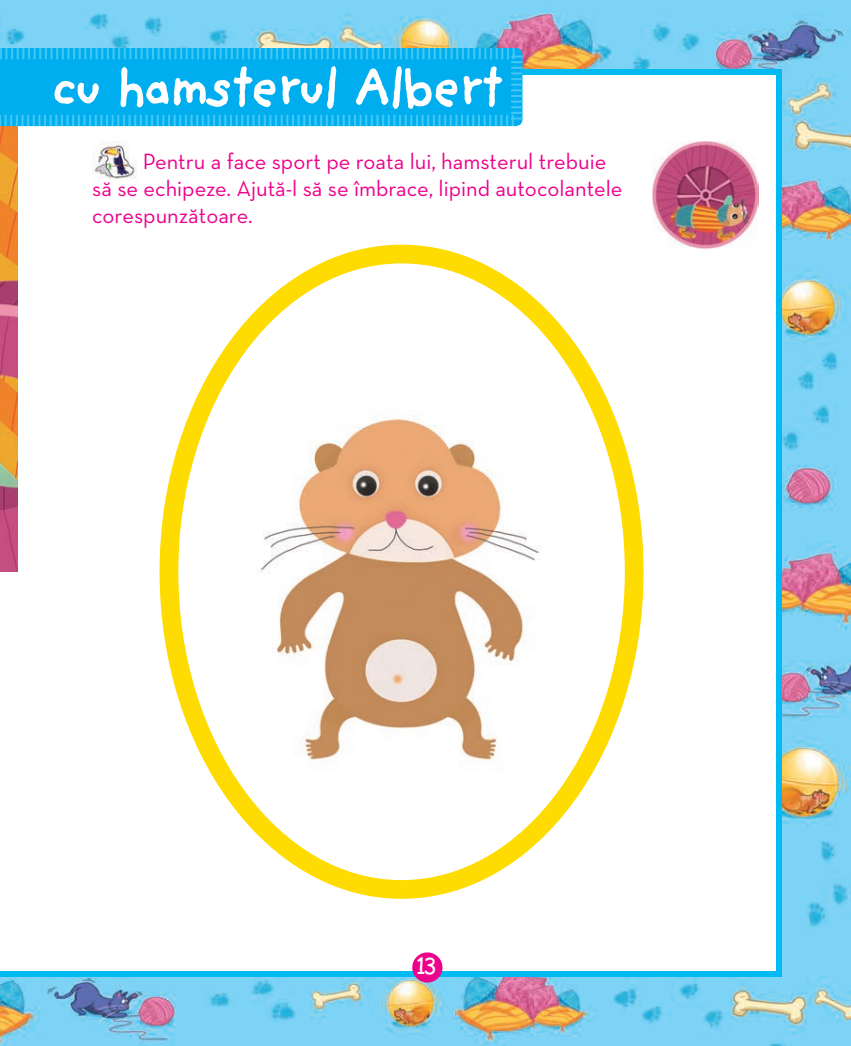
<style>
.page{position:relative;width:851px;height:1046px;background:#fff}
.page>*{position:absolute;margin:0;border:0;box-sizing:border-box;transform-origin:0 0}
.t1{font:56.25px "Proviyoupi";letter-spacing:-.08em;color:#fff}
.t2{font:22.5px/27px "Neutra Text";color:#ed028c}
.t3{font:22.5px "Comic Sans Pro";color:#fff}
</style>
<div class="page">
<img style="left:0;top:0;width:850px;height:1045px">
<div style="left:0;top:71px;width:780px;height:903px;background:#fff"></div>
<div style="left:776px;top:69px;width:5px;height:907px;background:#00baf1"></div>
<div style="left:0;top:69px;width:781px;height:5px;background:#00baf1"></div>
<div style="left:0;top:971px;width:776px;height:5px;background:#00baf1"></div>
<svg style="left:411px;top:952px;width:32px;height:31px"></svg>
<img style="left:0;top:128px;width:18px;height:443px">
<svg style="left:0;top:46px;width:524px;height:82px"></svg>
<img style="left:92px;top:142px;width:45px;height:37px">
<img style="left:219px;top:306px;width:354px;height:531px">
<img style="left:652px;top:142px;width:106px;height:106px">
<div style="left:159px;top:244px;width:484px;height:654px;border:19px solid #ffdc01;border-radius:50%"></div>
<h1 class="t1" style="left:49px;top:53px;width:455px">cu hamsterul Albert</h1>
<p class="t2" style="left:92px;top:147px;width:531px;text-indent:50px">Pentru a face sport pe roata lui, hamsterul trebuie să se echipeze. Ajută-l să se îmbrace, lipind autocolantele corespunzătoare.</p>
<p class="t3" style="left:416px;top:949px;width:23px">13</p>
</div>
